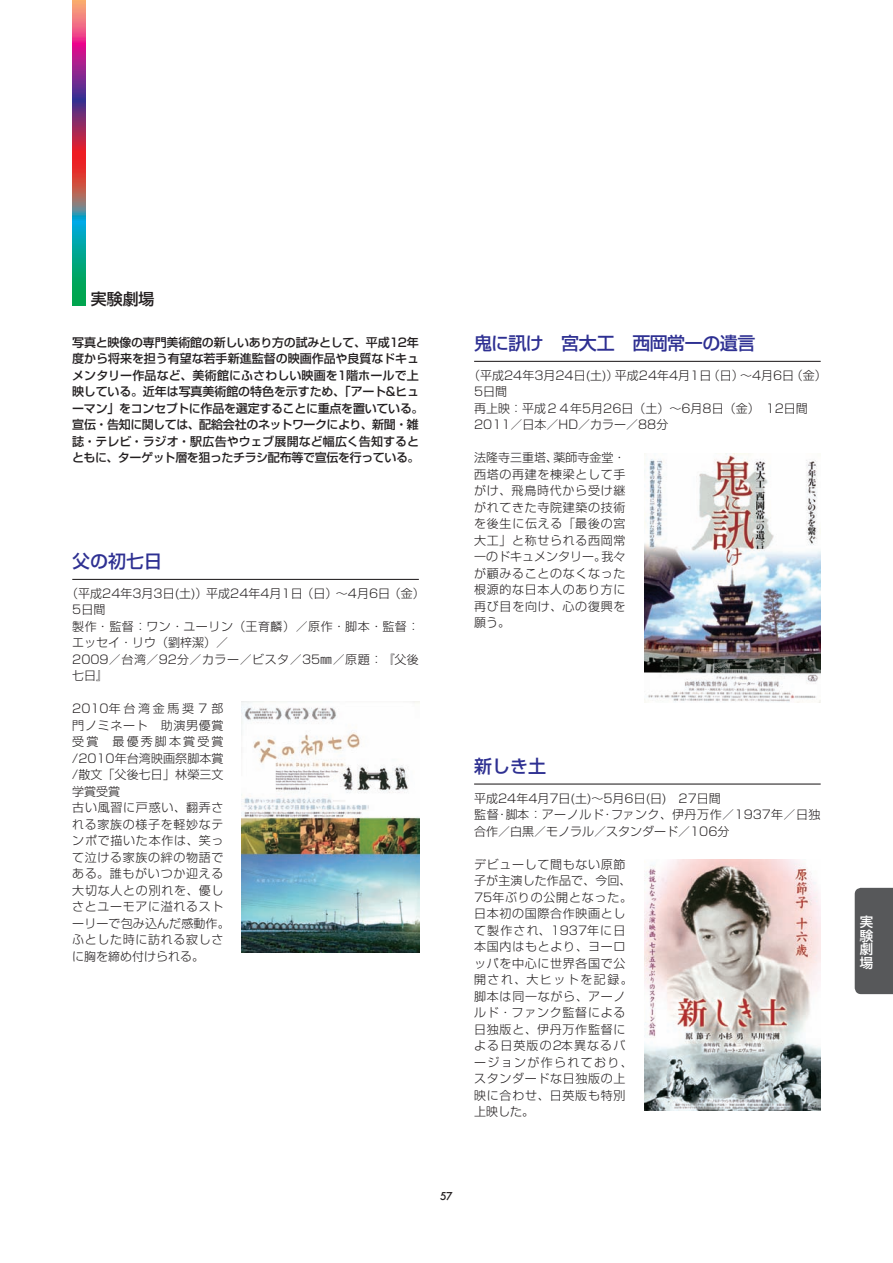
<style>
.page{position:relative;width:893px;height:1263px;background:#fff}
.page>*{position:absolute;margin:0;border:0;box-sizing:border-box;transform-origin:0 0}
.t1{font:500 18px "Shin Go Pro";letter-spacing:-.015em;color:#2e3092}
.t2{font:500 15.9px "Shin Go Pro";color:#231f20}
.t3{font:500 13.5px/13.5px "Shin Go Pro";color:#fff;text-align:justify}
.t4{font:300 12px/16.5px "Shin Go Pro";letter-spacing:.055em;color:#231f20}
.t5{font:300 12px/16.5px "Shin Go Pro";color:#231f20}
.t6{font:500 12px/16.5px "Shin Go Pro";letter-spacing:-.015em;color:#231f20}
.t7{font:500 10.65px "Futura";color:#231f20}
</style>
<div class="page">
<div style="left:855px;top:888px;width:38px;height:106px;background:#57585a"></div>
<svg style="left:73px;top:0;width:12px;height:305px;background:#7d5e76"></svg>
<hr style="left:474px;top:361px;width:347px;height:1px;background:#231f20">
<img style="left:644px;top:453px;width:176px;height:249px">
<hr style="left:72px;top:579px;width:347px;height:1px;background:#231f20">
<img style="left:242px;top:701px;width:177px;height:251px">
<hr style="left:474px;top:783px;width:347px;height:1px;background:#231f20">
<img style="left:644px;top:860px;width:177px;height:250px">
<h2 class="t2" style="left:91px;top:286px;width:65px">実験劇場</h2>
<p class="t6" style="left:72px;top:332px;width:353px">写真と映像の専門美術館の新しいあり方の試みとして、平成12年度から将来を担う有望な若手新進監督の映画作品や良質なドキュメンタリー作品など、美術館にふさわしい映画を1階ホールで上映している。近年は写真美術館の特色を示すため、「アート&amp;ヒューマン」をコンセプトに作品を選定することに重点を置いている。宣伝・告知に関しては、配給会社のネットワークにより、新聞・雑誌・テレビ・ラジオ・駅広告やウェブ展開など幅広く告知するとともに、ターゲット層を狙ったチラシ配布等で宣伝を行っている。</p>
<h1 class="t1" style="left:72px;top:547px;width:91px">父の初七日</h1>
<p class="t5" style="left:72px;top:584px;width:354px;text-indent:-6px">（平成24年3月3日(土)）平成24年4月1日（日）～4月6日（金）<br>5日間<br>製作・監督：ワン・ユーリン（王育麟）／原作・脚本・監督：エッセイ・リウ（劉梓潔）／<br>2009／台湾／92分／カラー／ビスタ／35㎜／原題：『父後七日』</p>
<p class="t4" style="left:72px;top:699px;width:159px">2010年台湾金馬奨７部門ノミネート　助演男優賞受賞　最優秀脚本賞受賞/2010年台湾映画祭脚本賞/散文「父後七日」林榮三文学賞受賞<br>古い風習に戸惑い、翻弄される家族の様子を軽妙なテンポで描いた本作は、笑って泣ける家族の絆の物語である。誰もがいつか迎える大切な人との別れを、優しさとユーモアに溢れるストーリーで包み込んだ感動作。ふとした時に訪れる寂しさに胸を締め付けられる。</p>
<h1 class="t1" style="left:474px;top:328px;width:283px">鬼に訊け　宮大工　西岡常一の遺言</h1>
<p class="t5" style="left:474px;top:366px;width:354px;text-indent:-6px">（平成24年3月24日(土)）平成24年4月1日（日）～4月6日（金）<br>5日間<br>再上映：平成２４年5月26日（土）～6月8日（金）　12日間<br>2011／日本／HD／カラー／88分</p>
<p class="t4" style="left:474px;top:448px;width:153px;text-align:justify">法隆寺三重塔、薬師寺金堂・西塔の再建を棟梁として手がけ、飛鳥時代から受け継がれてきた寺院建築の技術を後生に伝える「最後の宮大工」と称せられる西岡常一のドキュメンタリー。我々が顧みることのなくなった根源的な日本人のあり方に再び目を向け、心の復興を願う。</p>
<h1 class="t1" style="left:474px;top:751px;width:73px">新しき土</h1>
<p class="t5" style="left:474px;top:788px;width:348px">平成24年4月7日(土)～5月6日(日)　27日間<br>監督･脚本：アーノルド･ファンク、伊丹万作／1937年／日独合作／白黒／モノラル／スタンダード／106分</p>
<p class="t4" style="left:474px;top:854px;width:160px">デビューして間もない原節子が主演した作品で、今回、<br>75年ぶりの公開となった。日本初の国際合作映画として製作され、1937年に日本国内はもとより、ヨーロッパを中心に世界各国で公開され、大ヒットを記録。脚本は同一ながら、アーノルド・ファンク監督による日独版と、伊丹万作監督による日英版の2本異なるバージョンが作られており、スタンダードな日独版の上映に合わせ、日英版も特別上映した。</p>
<p class="t7" style="left:440px;top:1189px;width:14px">57</p>
<p class="t3" style="left:860px;top:913px;width:15px">実験劇場</p>
</div>
